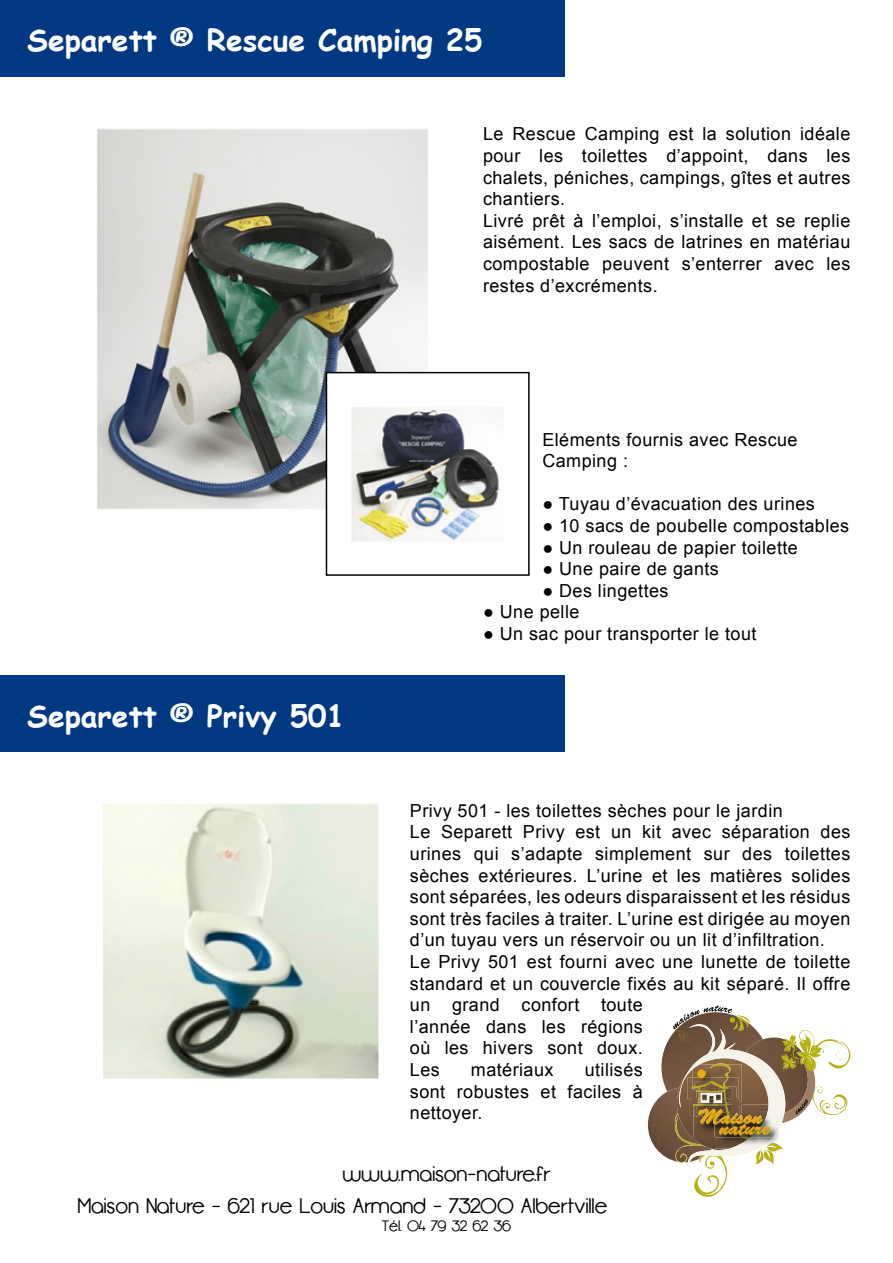
<style>
.page{position:relative;width:893px;height:1263px;background:#fff}
.page>*{position:absolute;margin:0;border:0;box-sizing:border-box;transform-origin:0 0}
.t1{font:700 30px "Comic Sans MS";color:#fff}
.t2{font:21px/32.2px "Opificio";color:#000}
.t3{font:18px/21.6px "Arial";letter-spacing:.025em;color:#000}
.t4{font:15px "Opificio";letter-spacing:-.03em;color:#000}
</style>
<div class="page">
<svg style="left:648px;top:1005px;width:202px;height:192px"></svg>
<div style="left:0;top:0;width:564px;height:77px;background:#003882"></div>
<div style="left:0;top:675px;width:564px;height:77px;background:#003882"></div>
<img style="left:97px;top:129px;width:386px;height:410px">
<img style="left:329px;top:375px;width:174px;height:168px">
<div style="left:326px;top:372px;width:204px;height:204px;border:2px solid #000"></div>
<img style="left:103px;top:803px;width:276px;height:276px">
<h1 class="t1" style="left:27px;top:18px;width:457px">Separett ® Rescue Camping 25</h1>
<p class="t3" style="left:483px;top:124px;width:369px">Le Rescue Camping est la solution idéale pour les toilettes d’appoint, dans les chalets, péniches, campings, gîtes et autres chantiers.<br>Livré prêt à l’emploi, s’installe et se replie aisément. Les sacs de latrines en matériau compostable peuvent s’enterrer avec les restes d’excréments.</p>
<h1 class="t1" style="left:27px;top:694px;width:319px">Separett ® Privy 501</h1>
<p class="t3" style="left:542px;top:429px;width:257px">Eléments fournis avec Rescue<br>Camping :</p>
<p class="t3" style="left:542px;top:493px;width:274px">● Tuyau d’évacuation des urines</p>
<p class="t3" style="left:542px;top:515px;width:308px">● 10 sacs de poubelle compostables</p>
<p class="t3" style="left:542px;top:537px;width:257px">● Un rouleau de papier toilette</p>
<p class="t3" style="left:542px;top:558px;width:178px">● Une paire de gants</p>
<p class="t3" style="left:542px;top:580px;width:128px">● Des lingettes</p>
<p class="t3" style="left:483px;top:601px;width:98px">● Une pelle</p>
<p class="t3" style="left:483px;top:623px;width:275px">● Un sac pour transporter le tout</p>
<p class="t3" style="left:410px;top:800px;width:442px">Privy 501 - les toilettes sèches pour le jardin<br>Le Separett Privy est un kit avec séparation des urines qui s’adapte simplement sur des toilettes sèches extérieures. L’urine et les matières solides sont séparées, les odeurs disparaissent et les résidus sont très faciles à traiter. L’urine est dirigée au moyen d’un tuyau vers un réservoir ou un lit d’infiltration.<br>Le Privy 501 est fourni avec une lunette de toilette standard et un couvercle fixés au kit séparé. Il offre un grand confort toute<br>l’année dans les régions<br>où les hivers sont doux.<br>Les</p>
<p class="t3" style="left:410px;top:1059px;width:234px;text-align:justify;text-indent:175px">utilisés sont robustes et faciles à nettoyer.</p>
<p class="t3" style="left:471px;top:1059px;width:84px">matériaux</p>
<p class="t2" style="left:78px;top:1158px;width:531px;text-indent:265px">www.maison-nature.fr<br>Maison Nature - 621 rue Louis Armand - 73200 Albertville</p>
<p class="t4" style="left:382px;top:1218px;width:131px">Tél. 04 79 32 62 36</p>
</div>
